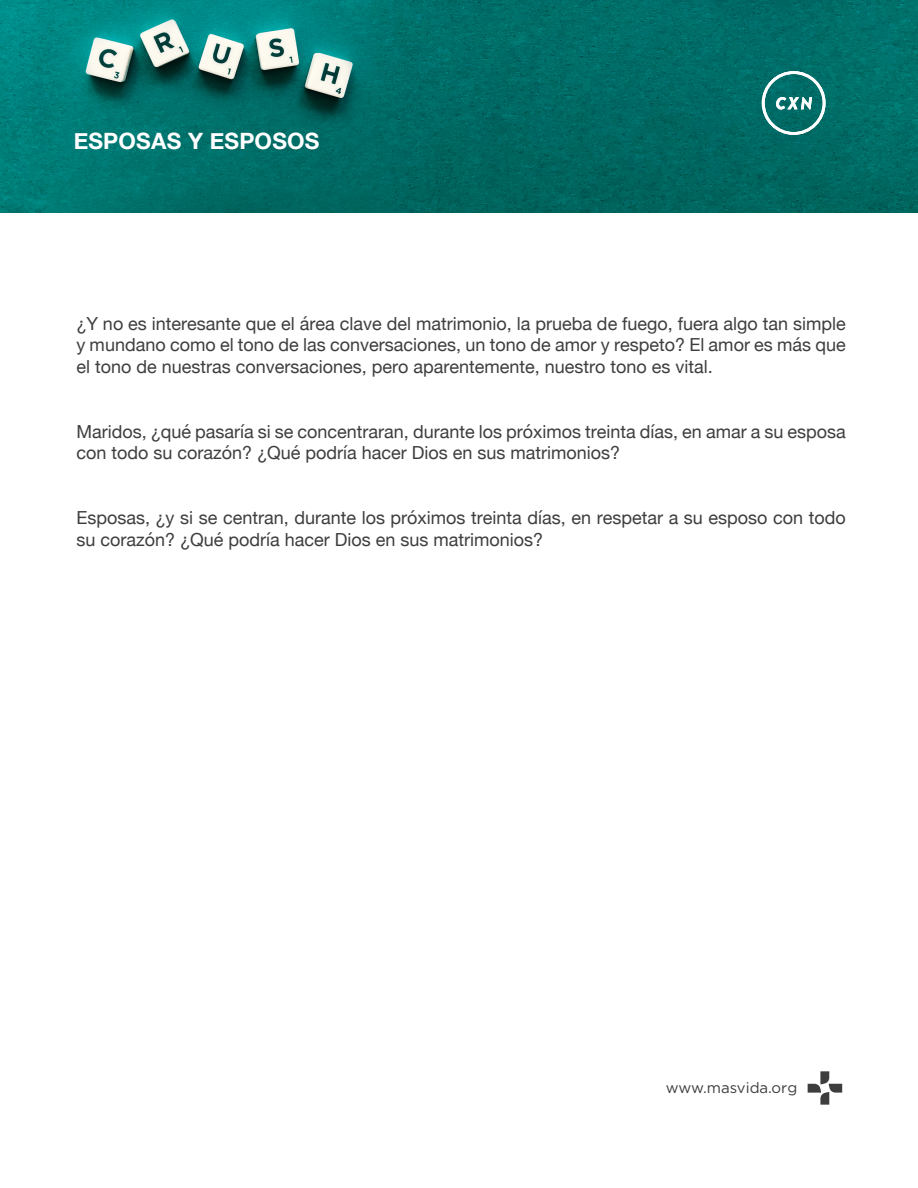
<style>
.page{position:relative;width:918px;height:1188px;background:#fff}
.page>*{position:absolute;margin:0;border:0;box-sizing:border-box;transform-origin:0 0}
.t1{font:700 22.5px "Helvetica Neue";letter-spacing:.01em;color:#fff}
.t2{font:18px/21.6px "Helvetica Neue";color:#3e3e3f}
.t3{font:15px "Gotham";color:#3e3e3f}
</style>
<div class="page">
<img style="left:0;top:0;width:918px;height:213px">
<svg style="left:808px;top:1071px;width:34px;height:34px"></svg>
<svg style="left:762px;top:71px;width:64px;height:64px"></svg>
<p class="t1" style="left:74px;top:123px;width:247px">ESPOSAS Y ESPOSOS</p>
<p class="t2" style="left:76px;top:314px;width:771px;text-align:justify"> ¿Y no es interesante que el área clave del matrimonio, la prueba de fuego, fuera algo tan simple y mundano como el tono de las conversaciones, un tono de amor y respeto? El amor es más que el tono de nuestras conversaciones, pero aparentemente, nuestro tono es vital.</p>
<p class="t2" style="left:76px;top:422px;width:771px">Maridos, ¿qué pasaría si se concentraran, durante los próximos treinta días, en amar a su esposa con todo su corazón? ¿Qué podría hacer Dios en sus matrimonios?</p>
<p class="t2" style="left:76px;top:508px;width:771px">Esposas, ¿y si se centran, durante los próximos treinta días, en respetar a su esposo con todo su corazón? ¿Qué podría hacer Dios en sus matrimonios?</p>
<p class="t3" style="left:666px;top:1078px;width:133px">www.masvida.org</p>
</div>
